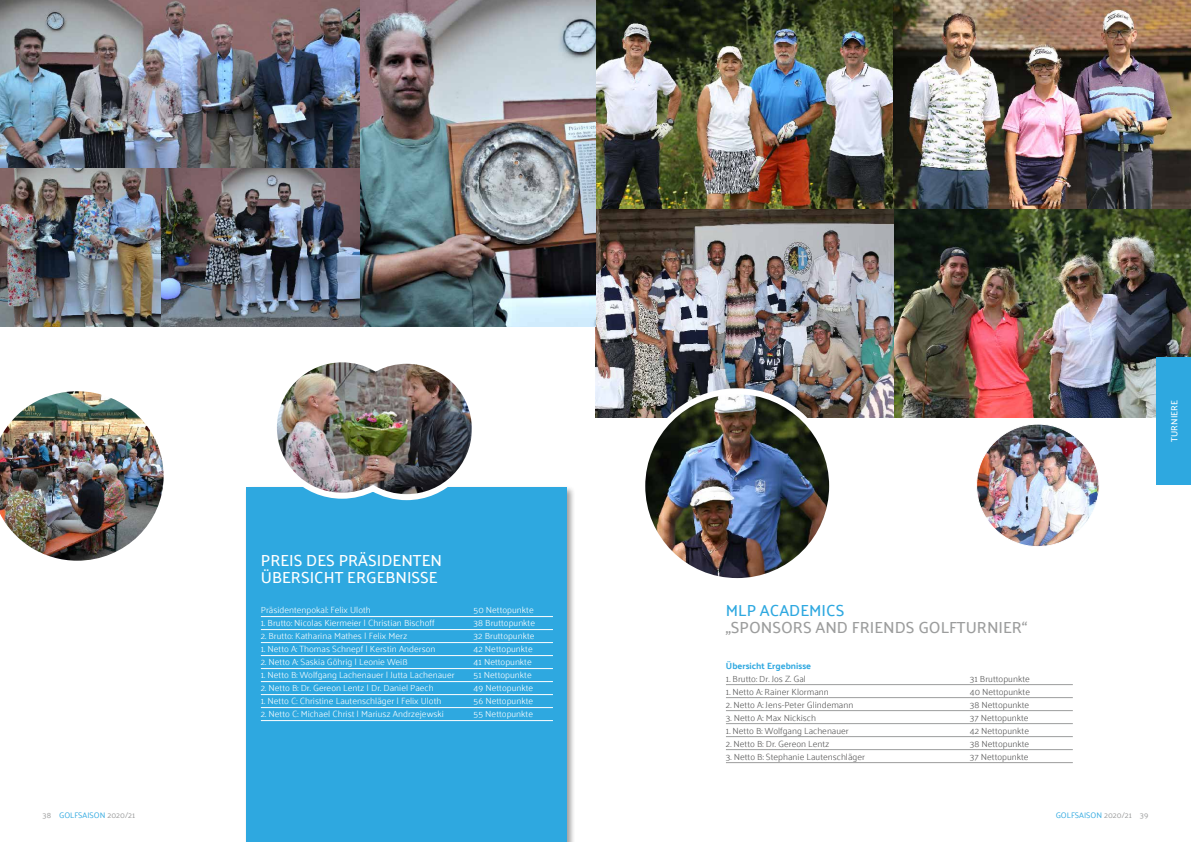
<style>
.page{position:relative;width:1191px;height:842px;background:#fff}
.page>*{position:absolute;margin:0;border:0;box-sizing:border-box;transform-origin:0 0}
.t1{font:500 16px/17px "Palanquin";color:#fff}
.t2{font:500 16px "Palanquin";color:#9c9d9d}
.t3{font:500 16px "Palanquin";color:#2ea8e0}
.t4{font:300 9px "Palanquin";color:#fff}
.t5{font:300 9px "Palanquin";color:#565656}
.t6{font:700 9px "Palanquin";color:#2ea8e0}
.t7{font:500 9px "Palanquin";color:#fff}
.t8{font:8px "Palanquin";color:#2ea8e0}
.s1{color:#9c9d9d}
</style>
<div class="page">
<img style="left:595px;top:0;width:596px;height:418px">
<img style="left:0;top:167px;width:360px;height:159px">
<img style="left:0;top:0;width:360px;height:167px">
<img style="left:360px;top:0;width:235px;height:326px">
<div style="left:1157px;top:357px;width:34px;height:128px;background:#2ea8e0"></div>
<div style="left:244px;top:485px;width:331px;height:357px;background:#000;opacity:.4"></div>
<div style="left:247px;top:488px;width:320px;height:354px;background:#2ea8e0"></div>
<img style="left:0;top:391px;width:164px;height:170px">
<img style="left:642px;top:391px;width:190px;height:190px;border-radius:95px">
<div style="left:639px;top:388px;width:196px;height:196px;border:6px solid #fff;border-radius:50%"></div>
<img style="left:976px;top:424px;width:123px;height:123px;border-radius:61px">
<hr style="left:726px;top:684px;width:346px;height:1px;background:#9c9d9d">
<hr style="left:726px;top:697px;width:346px;height:1px;background:#9c9d9d">
<hr style="left:726px;top:710px;width:346px;height:1px;background:#9c9d9d">
<hr style="left:726px;top:723px;width:346px;height:1px;background:#9c9d9d">
<hr style="left:726px;top:736px;width:346px;height:1px;background:#9c9d9d">
<hr style="left:726px;top:749px;width:346px;height:1px;background:#9c9d9d">
<hr style="left:726px;top:762px;width:346px;height:1px;background:#9c9d9d">
<hr style="left:261px;top:616px;width:292px;height:1px;background:#fff">
<hr style="left:261px;top:629px;width:292px;height:1px;background:#fff">
<hr style="left:261px;top:642px;width:292px;height:1px;background:#fff">
<hr style="left:261px;top:655px;width:292px;height:1px;background:#fff">
<hr style="left:261px;top:668px;width:292px;height:1px;background:#fff">
<hr style="left:261px;top:681px;width:292px;height:1px;background:#fff">
<hr style="left:261px;top:694px;width:292px;height:1px;background:#fff">
<hr style="left:261px;top:707px;width:292px;height:1px;background:#fff">
<hr style="left:261px;top:720px;width:292px;height:1px;background:#fff">
<img style="left:268px;top:362px;width:213px;height:139px">
<p class="t7" style="left:1169px;top:442px;width:43px;rotate:-90deg">TURNIERE</p>
<h1 class="t1" style="left:261px;top:552px;width:183px">PREIS DES PRÄSIDENTEN<br>ÜBERSICHT ERGEBNISSE</h1>
<p class="t4" style="left:261px;top:605px;width:111px">Präsidentenpokal: Felix Uloth</p>
<p class="t4" style="left:473px;top:605px;width:62px">50 Nettopunkte</p>
<p class="t4" style="left:261px;top:618px;width:175px">1. Brutto: Nicolas Kiermeier | Christian Bischoff</p>
<p class="t4" style="left:473px;top:618px;width:63px">38 Bruttopunkte</p>
<p class="t4" style="left:261px;top:631px;width:148px">2. Brutto: Katharina Mathes | Felix Merz</p>
<p class="t4" style="left:473px;top:631px;width:62px">32 Bruttopunkte</p>
<p class="t4" style="left:261px;top:644px;width:176px">1. Netto A: Thomas Schnepf | Kerstin Anderson</p>
<p class="t4" style="left:473px;top:644px;width:61px">42 Nettopunkte</p>
<p class="t4" style="left:261px;top:657px;width:148px">2. Netto A: Saskia Göhrig | Leonie Weiß</p>
<p class="t4" style="left:473px;top:657px;width:60px">41 Nettopunkte</p>
<p class="t4" style="left:261px;top:670px;width:195px">1. Netto B: Wolfgang Lachenauer | Jutta Lachenauer</p>
<p class="t4" style="left:473px;top:670px;width:60px">51 Nettopunkte</p>
<p class="t4" style="left:261px;top:683px;width:174px">2. Netto B: Dr. Gereon Lentz | Dr. Daniel Paech</p>
<p class="t4" style="left:473px;top:683px;width:61px">49 Nettopunkte</p>
<p class="t4" style="left:261px;top:696px;width:182px">1. Netto C: Christine Lautenschläger | Felix Uloth</p>
<p class="t4" style="left:473px;top:696px;width:61px">56 Nettopunkte</p>
<p class="t4" style="left:261px;top:709px;width:185px">2. Netto C: Michael Christ | Mariusz Andrzejewski</p>
<p class="t4" style="left:473px;top:709px;width:61px">55 Nettopunkte</p>
<h1 class="t3" style="left:726px;top:602px;width:120px">MLP ACADEMICS</h1>
<h1 class="t2" style="left:726px;top:619px;width:303px">„SPONSORS AND FRIENDS GOLFTURNIER“</h1>
<p class="t6" style="left:726px;top:660px;width:87px">Übersicht Ergebnisse</p>
<p class="t5" style="left:726px;top:673px;width:82px">1. Brutto: Dr. Jos Z. Gal</p>
<p class="t5" style="left:969px;top:673px;width:61px">31 Bruttopunkte</p>
<p class="t5" style="left:726px;top:686px;width:104px">1. Netto A: Rainer Klormann</p>
<p class="t5" style="left:969px;top:686px;width:62px">40 Nettopunkte</p>
<p class="t5" style="left:726px;top:699px;width:129px">2. Netto A: Jens-Peter Glindemann</p>
<p class="t5" style="left:969px;top:699px;width:61px">38 Nettopunkte</p>
<p class="t5" style="left:726px;top:712px;width:92px">3. Netto A: Max Nickisch</p>
<p class="t5" style="left:969px;top:712px;width:60px">37 Nettopunkte</p>
<p class="t5" style="left:726px;top:725px;width:124px">1. Netto B: Wolfgang Lachenauer</p>
<p class="t5" style="left:969px;top:725px;width:61px">42 Nettopunkte</p>
<p class="t5" style="left:726px;top:738px;width:105px">2. Netto B: Dr. Gereon Lentz</p>
<p class="t5" style="left:969px;top:738px;width:61px">38 Nettopunkte</p>
<p class="t5" style="left:726px;top:751px;width:141px">3. Netto B: Stephanie Lautenschläger</p>
<p class="t5" style="left:969px;top:751px;width:60px">37 Nettopunkte</p>
<p class="t8" style="left:43px;top:810px;width:94px"><span class="s1">38</span> GOLFSAISON <span class="s1">2020/21</span></p>
<p class="t8" style="left:1055px;top:810px;width:94px">GOLFSAISON <span class="s1">2020/21 39</span></p>
</div>
